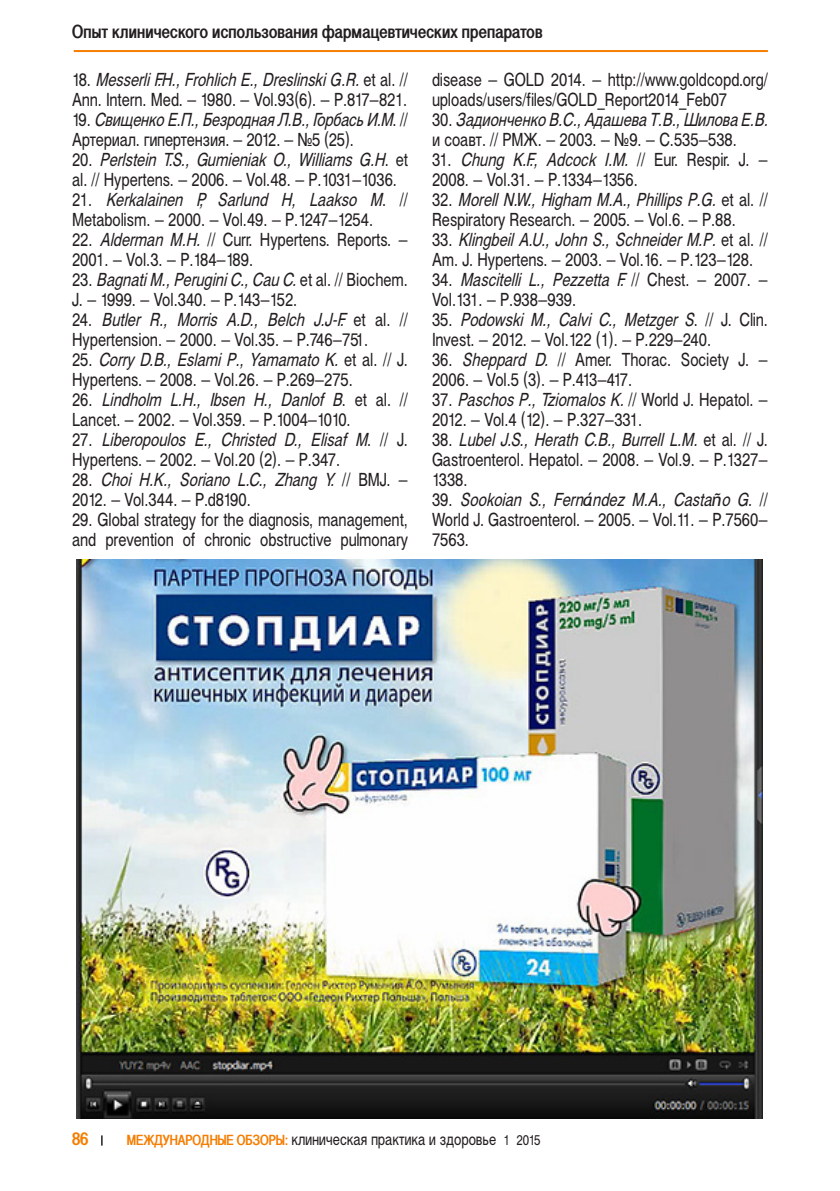
<style>
.page{position:relative;width:840px;height:1191px;background:#fff}
.page>*{position:absolute;margin:0;border:0;box-sizing:border-box;transform-origin:0 0}
.ЛитКурс{font:18px/20px "Helvetica Narrow";color:#231f20}
.ЛитКурс-2{font:italic 18px/20px "Helvetica Narrow";color:#231f20}
.Верхний_левый_колонт{font:700 18px "Helvetica Narrow";letter-spacing:.015em;color:#231f20}
.t1{font:700 18px "Helvetica Narrow";color:#f57d00}
.t2{font:16px "Helvetica Narrow";color:#231f20}
.s1{font-style:italic}
.s2{font-style:normal}
.s3{font-family:"Trebuchet MS";font-style:italic}
.s4{font-weight:700;font-size:14px;color:#f57d00}
.s5{font-size:14px}
</style>
<div class="page">
<svg style="left:101px;top:1135px;width:2px;height:10px"></svg>
<hr style="left:74px;top:50px;width:693px;height:2px;background:#f57d00">
<img style="left:77px;top:559px;width:684px;height:560px">
<p class="Верхний_левый_колонт" style="left:72px;top:22px;width:471px">Опыт клинического использования фармацевтических препаратов</p>
<p class="ЛитКурс" style="left:72px;top:70px;width:337px">18. <span class="s1">Messerli F.H., Frohlich E., Dreslinski G.R.</span> et al. //<br>Ann. Intern. Med. – 1980. – Vol.93(6). – Р.817–821.</p>
<p class="ЛитКурс" style="left:72px;top:110px;width:337px">19. <span class="s1">Свищенко Е.П., Безродная Л.В., Горбась И.М</span>. //<br>Артериал. гипертензия. – 2012. – №5 (25).</p>
<p class="ЛитКурс" style="left:72px;top:150px;width:337px">20. <span class="s1">Perlstein T.S., Gumieniak O., Williams G.H</span>. et al. // Hypertens. – 2006. – Vol.48. – Р.1031–1036.</p>
<p class="ЛитКурс" style="left:72px;top:190px;width:337px">21. <span class="s1">Kerkalainen P, Sarlund H, Laakso M</span>. //<br>Metabolism. – 2000. – Vol.49. – Р.1247–1254.</p>
<p class="ЛитКурс" style="left:72px;top:230px;width:337px">22. <span class="s1">Alderman M.H.</span> // Curr. Hypertens. Reports. –<br>2001. – Vol.3. – Р.184–189.</p>
<p class="ЛитКурс" style="left:72px;top:270px;width:337px">23. <span class="s1">Bagnati M., Perugini C., Cau C.</span> et al. // Biochem.<br>J. – 1999. – Vol.340. – Р.143–152.</p>
<p class="ЛитКурс" style="left:72px;top:310px;width:337px">24. <span class="s1">Butler R., Morris A.D., Belch J.J-F.</span> et al. //<br>Hypertension. – 2000. – Vol.35. – Р.746–751.</p>
<p class="ЛитКурс" style="left:72px;top:350px;width:337px">25. <span class="s1">Corry D.B., Eslami P., Yamamato K.</span> et al. // J.<br>Hypertens. – 2008. – Vol.26. – Р.269–275.</p>
<p class="ЛитКурс" style="left:72px;top:390px;width:337px">26. <span class="s1">Lindholm L.H., Ibsen H., Danlof B</span>. et al. //<br>Lancet. – 2002. – Vol.359. – Р.1004–1010.</p>
<p class="ЛитКурс" style="left:72px;top:430px;width:337px">27. <span class="s1">Liberopoulos E., Christed D., Elisaf M</span>. // J.<br>Hypertens. – 2002. – Vol.20 (2). – Р.347.</p>
<p class="ЛитКурс" style="left:72px;top:470px;width:337px">28. <span class="s1">Choi H.K., Soriano L.C., Zhang Y.</span> // BMJ. –<br>2012. – Vol.344. – Р.d8190.</p>
<p class="ЛитКурс" style="left:72px;top:510px;width:337px">29. Global strategy for the diagnosis, management, and prevention of chronic obstructive pulmonary</p>
<p class="ЛитКурс" style="left:432px;top:70px;width:337px">disease – GOLD 2014. – http://www.goldcopd.org/ uploads/users/files/GOLD_Report2014_Feb07</p>
<p class="ЛитКурс-2" style="left:432px;top:110px;width:337px"><span class="s2">30.</span> Задионченко В.С., Адашева Т.В., Шилова Е.В. <span class="s2">и соавт. // РМЖ. – 2003. – №9. – С.535–538.</span></p>
<p class="ЛитКурс" style="left:432px;top:150px;width:337px">31. <span class="s1">Chung K.F., Adcock I.M.</span> // Eur. Respir. J. –<br>2008. – Vol.31. – Р.1334–1356.</p>
<p class="ЛитКурс" style="left:432px;top:190px;width:337px">32. <span class="s1">Morell N.W., Higham M.A., Phillips P.G.</span> et al. //<br>Respiratory Research. – 2005. – Vol.6. – Р.88.</p>
<p class="ЛитКурс" style="left:432px;top:230px;width:337px">33. <span class="s1">Klingbeil A.U., John S., Schneider M.P.</span> et al. //<br>Am. J. Hypertens. – 2003. – Vol.16. – Р.123–128.</p>
<p class="ЛитКурс" style="left:432px;top:270px;width:337px">34. <span class="s1">Mascitelli L., Pezzetta F.</span> // Chest. – 2007. –<br>Vol.131. – Р.938–939.</p>
<p class="ЛитКурс" style="left:432px;top:310px;width:337px">35. <span class="s1">Podowski M., Calvi C., Metzger S</span>. // J. Clin.<br>Invest. – 2012. – Vol.122 (1). – Р.229–240.</p>
<p class="ЛитКурс" style="left:432px;top:350px;width:337px">36. <span class="s1">Sheppard D.</span> // Amer. Thorac. Society J. –<br>2006. – Vol.5 (3). – Р.413–417.</p>
<p class="ЛитКурс" style="left:432px;top:390px;width:337px">37. <span class="s1">Paschos P., Tziomalos K.</span> // World J. Hepatol. –<br>2012. – Vol.4 (12). – Р.327–331.</p>
<p class="ЛитКурс" style="left:432px;top:430px;width:337px;text-align:justify">38. <span class="s1">Lubel J.S., Herath C.B., Burrell L.M.</span> et al. // J.<br>Gastroenterol. Hepatol. – 2008. – Vol.9. – Р.1327– 1338.</p>
<p class="ЛитКурс" style="left:432px;top:490px;width:337px;text-align:justify">39. <span class="s1">Sookoian S., Fern</span><span class="s3">á</span><span class="s1">ndez M.A., Casta</span><span class="s3">ñ</span><span class="s1">o G</span>. // World J. Gastroenterol. – 2005. – Vol.11. – Р.7560– 7563.</p>
<p class="t1" style="left:72px;top:1129px;width:18px">86</p>
<p class="t2" style="left:127px;top:1130px;width:415px"><span class="s4">МЕЖДУНАРОДНЫЕ ОБЗОРЫ:</span> клиническая практика и здоровье <span class="s5">1 2015</span></p>
</div>
